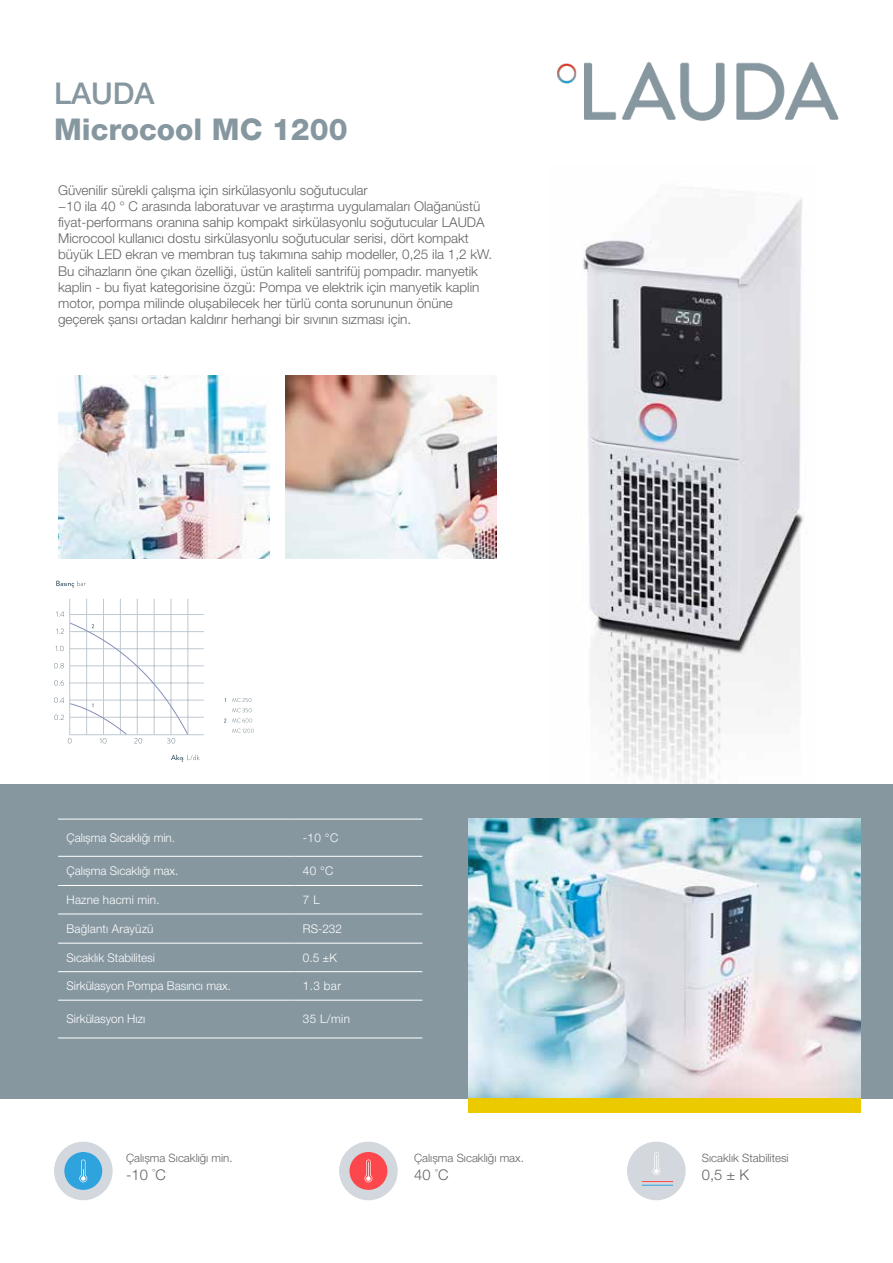
<style>
.page{position:relative;width:893px;height:1263px;background:#fff}
.page>*{position:absolute;margin:0;border:0;box-sizing:border-box;transform-origin:0 0}
.t1{font:800 30px "Helvetica Neue LT Pro";color:#8697a0}
.t2{font:500 30px "Helvetica Neue LT Pro";color:#8697a0}
.t3{font:300 14.7px "Helvetica Neue LT Pro";color:#646363}
.t4{font:300 13.5px/16.2px "Helvetica Neue LT Pro";color:#646363}
.t5{font:300 12px "Helvetica Neue LT Pro";color:#fff}
.t6{font:300 11.55px "Helvetica Neue LT Pro";color:#646363}
</style>
<div class="page">
<img style="left:582px;top:198px;width:222px;height:586px">
<div style="left:0;top:784px;width:893px;height:314px;background:#8697a0"></div>
<img style="left:468px;top:819px;width:393px;height:279px">
<div style="left:468px;top:1098px;width:393px;height:15px;background:#ecca00"></div>
<img style="left:58px;top:375px;width:211px;height:183px">
<img style="left:285px;top:375px;width:211px;height:183px">
<img style="left:557px;top:61px;width:282px;height:59px">
<hr style="left:294px;top:819px;width:128px;height:1px;background:#fff">
<hr style="left:294px;top:856px;width:128px;height:1px;background:#fff">
<hr style="left:294px;top:885px;width:128px;height:1px;background:#fff">
<hr style="left:294px;top:914px;width:128px;height:1px;background:#fff">
<hr style="left:294px;top:943px;width:128px;height:1px;background:#fff">
<hr style="left:294px;top:971px;width:128px;height:1px;background:#fff">
<hr style="left:294px;top:1000px;width:128px;height:1px;background:#fff">
<hr style="left:294px;top:1038px;width:128px;height:1px;background:#fff">
<hr style="left:58px;top:819px;width:236px;height:1px;background:#fff">
<hr style="left:58px;top:856px;width:236px;height:1px;background:#fff">
<hr style="left:58px;top:885px;width:236px;height:1px;background:#fff">
<hr style="left:58px;top:914px;width:236px;height:1px;background:#fff">
<hr style="left:58px;top:943px;width:236px;height:1px;background:#fff">
<hr style="left:58px;top:971px;width:236px;height:1px;background:#fff">
<hr style="left:58px;top:1000px;width:236px;height:1px;background:#fff">
<hr style="left:58px;top:1038px;width:236px;height:1px;background:#fff">
<svg style="left:56px;top:581px;width:30px;height:7px"></svg>
<svg style="left:171px;top:755px;width:29px;height:7px"></svg>
<svg style="left:232px;top:698px;width:19px;height:4px"></svg>
<svg style="left:232px;top:708px;width:19px;height:4px"></svg>
<svg style="left:232px;top:718px;width:20px;height:4px"></svg>
<svg style="left:232px;top:729px;width:22px;height:4px"></svg>
<svg style="left:54px;top:598px;width:150px;height:145px"></svg>
<div style="left:339px;top:1142px;width:59px;height:58px;background:#d3d8de;border-radius:50%"></div>
<div style="left:627px;top:1142px;width:59px;height:58px;background:#d3d8de;border-radius:50%"></div>
<div style="left:349px;top:1152px;width:38px;height:38px;background:#fc484c;border-radius:50%"></div>
<div style="left:54px;top:1142px;width:59px;height:58px;background:#d3d8de;border-radius:50%"></div>
<div style="left:64px;top:1152px;width:38px;height:38px;background:#2fa3dd;border-radius:50%"></div>
<svg style="left:79px;top:1159px;width:9px;height:23px"></svg>
<svg style="left:364px;top:1159px;width:9px;height:23px"></svg>
<svg style="left:652px;top:1152px;width:9px;height:23px"></svg>
<hr style="left:642px;top:1181px;width:31px;height:1px;background:#fc484c">
<hr style="left:642px;top:1185px;width:31px;height:1px;background:#2fa3dd">
<h1 class="t2" style="left:54px;top:75px;width:102px">LAUDA</h1>
<h1 class="t1" style="left:54px;top:111px;width:295px">Microcool MC 1200</h1>
<p class="t4" style="left:58px;top:181px;width:436px">Güvenilir sürekli çalışma için sirkülasyonlu soğutucular<br>−10 ila 40 ° C arasında laboratuvar ve araştırma uygulamaları Olağanüstü fiyat-performans oranına sahip kompakt sirkülasyonlu soğutucular LAUDA Microcool kullanıcı dostu sirkülasyonlu soğutucular serisi, dört kompakt büyük LED ekran ve membran tuş takımına sahip modeller, 0,25 ila 1,2 kW.<br>Bu cihazların öne çıkan özelliği, üstün kaliteli santrifüj pompadır. manyetik kaplin - bu fiyat kategorisine özgü: Pompa ve elektrik için manyetik kaplin motor, pompa milinde oluşabilecek her türlü conta sorununun önüne geçerek şansı ortadan kaldırır herhangi bir sıvının sızması için.</p>
<p class="t5" style="left:67px;top:830px;width:110px">Çalışma Sıcaklığı min.</p>
<p class="t5" style="left:303px;top:830px;width:37px">-10 °C</p>
<p class="t5" style="left:67px;top:863px;width:113px">Çalışma Sıcaklığı max.</p>
<p class="t5" style="left:303px;top:863px;width:32px">40 °C</p>
<p class="t5" style="left:67px;top:892px;width:95px">Hazne hacmi min.</p>
<p class="t5" style="left:303px;top:892px;width:18px">7 L</p>
<p class="t5" style="left:67px;top:921px;width:88px">Bağlantı Arayüzü</p>
<p class="t5" style="left:303px;top:921px;width:41px">RS-232</p>
<p class="t5" style="left:67px;top:950px;width:90px">Sıcaklık Stabilitesi</p>
<p class="t5" style="left:303px;top:950px;width:36px">0.5 ±K</p>
<p class="t5" style="left:67px;top:978px;width:166px">Sirkülasyon Pompa Basıncı max.</p>
<p class="t5" style="left:303px;top:978px;width:40px">1.3 bar</p>
<p class="t5" style="left:67px;top:1012px;width:80px">Sirkülasyon Hızı</p>
<p class="t5" style="left:303px;top:1012px;width:49px">35 L/min</p>
<p class="t6" style="left:126px;top:1151px;width:108px">Çalışma Sıcaklığı min.</p>
<p class="t3" style="left:126px;top:1166px;width:41px">-10 <sup>°</sup>C</p>
<p class="t6" style="left:414px;top:1151px;width:111px">Çalışma Sıcaklığı max.</p>
<p class="t3" style="left:414px;top:1166px;width:36px">40 <sup>°</sup>C</p>
<p class="t6" style="left:702px;top:1151px;width:88px">Sıcaklık Stabilitesi</p>
<p class="t3" style="left:702px;top:1166px;width:49px">0,5 ± K</p>
</div>
